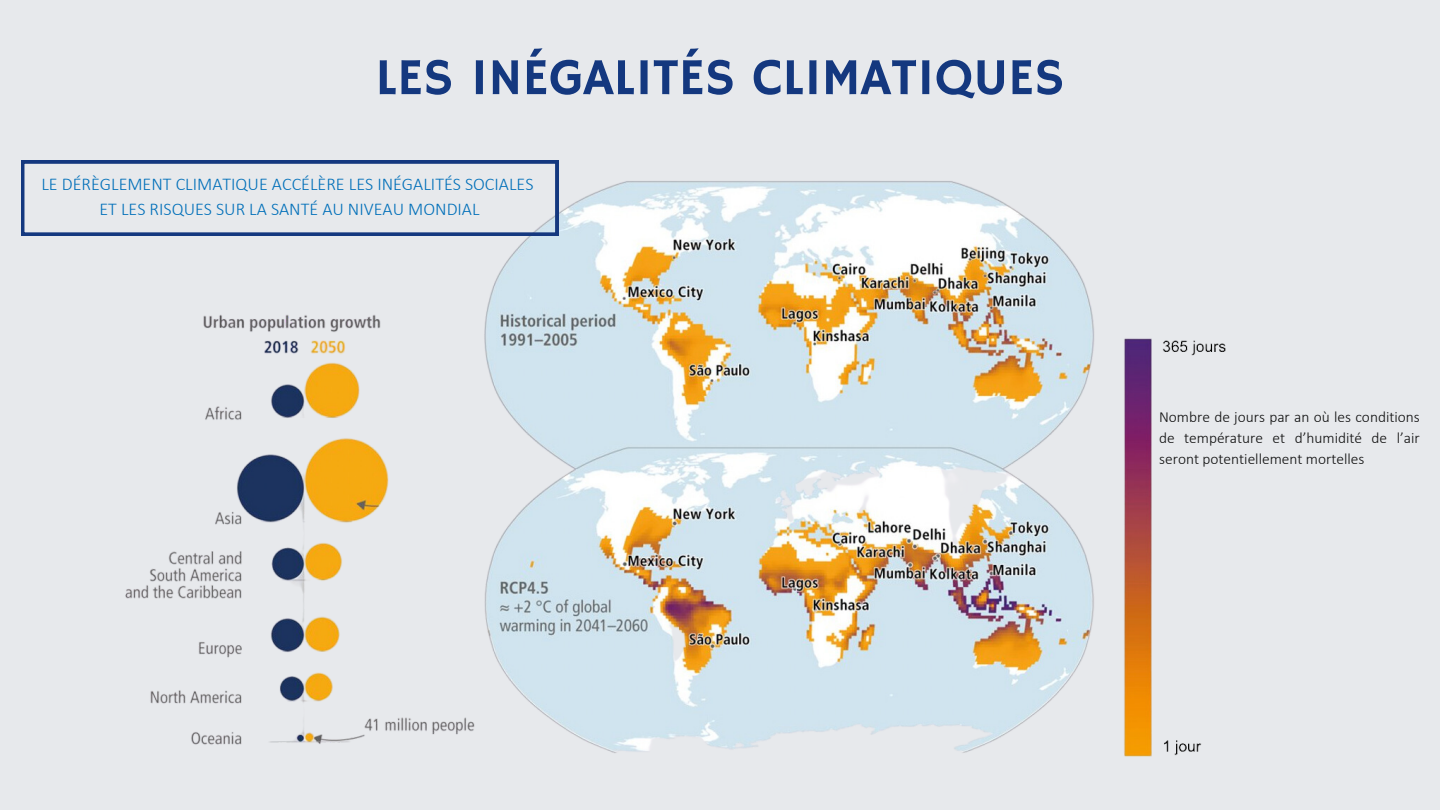
<style>
.page{position:relative;width:1440px;height:810px;background:#e7e9ec}
.page>*{position:absolute;margin:0;border:0;box-sizing:border-box;transform-origin:0 0}
.t1{font:52px "Hammersmith One";color:#14387f}
.t2{font:300 18px "Calibri";color:#006fb9}
.t3{font:300 15.4px/21px "Calibri";color:#0e0e0e;text-align:justify}
</style>
<div class="page">
<img style="left:125px;top:160px;width:969px;height:593px">
<div style="left:60px;top:157px;width:440px;height:109px;background:#e7e9ec"></div>
<img style="left:1124px;top:338px;width:102px;height:419px">
<svg style="left:21px;top:161px;width:537px;height:74px"></svg>
<p class="t1" style="left:375px;top:47px;width:691px">LES INÉGALITÉS CLIMATIQUES</p>
<p class="t2" style="left:41px;top:176px;width:494px">LE DÉRÈGLEMENT CLIMATIQUE ACCÉLÈRE LES INÉGALITÉS SOCIALES</p>
<p class="t2" style="left:100px;top:201px;width:382px">ET LES RISQUES SUR LA SANTÉ AU NIVEAU MONDIAL</p>
<p class="t3" style="left:1159px;top:407px;width:262px">Nombre de jours par an où les conditions de température et d’humidité de l’air seront potentiellement mortelles</p>
</div>
